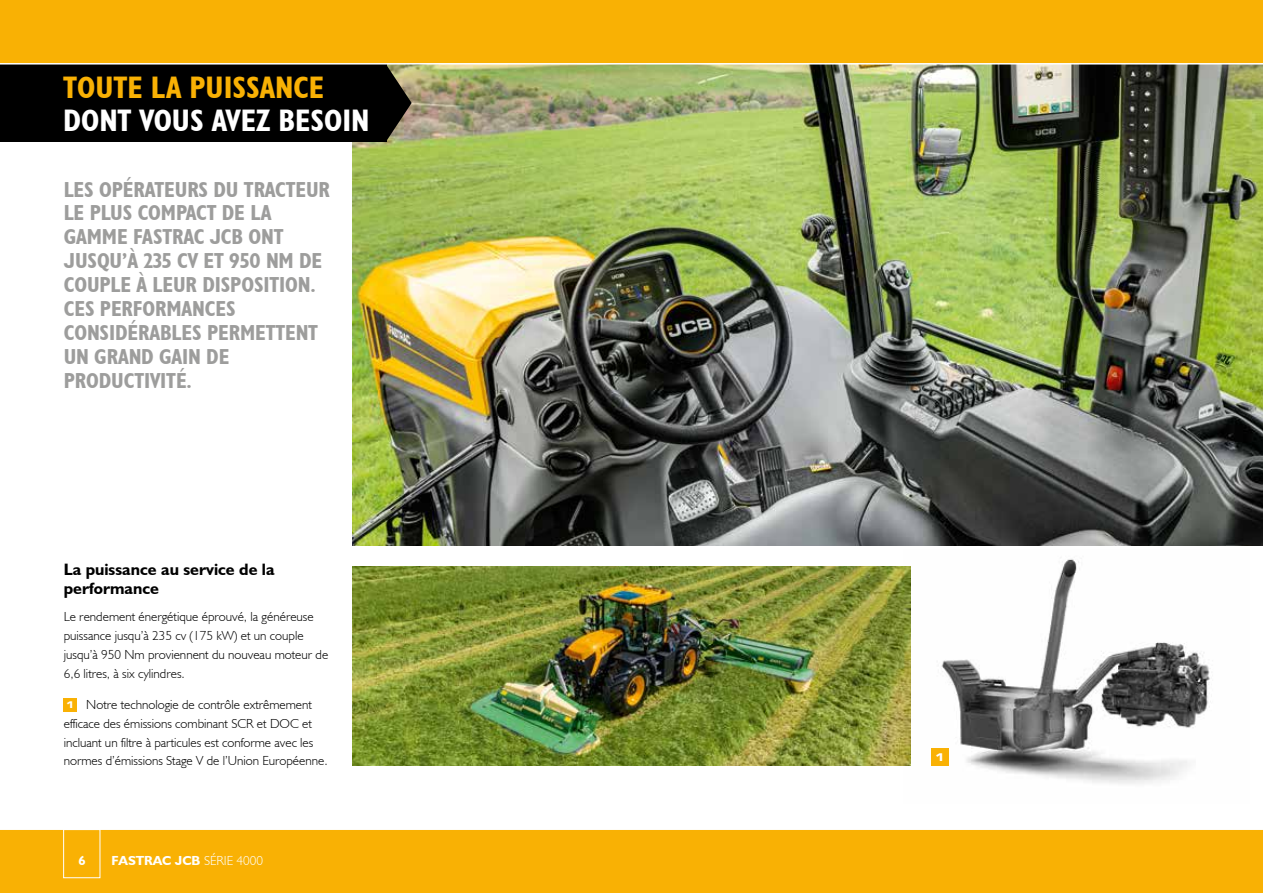
<style>
.page{position:relative;width:1263px;height:893px;background:#fff}
.page>*{position:absolute;margin:0;border:0;box-sizing:border-box;transform-origin:0 0}
.t1{font:700 condensed 31.2px "JCB Euro";color:#fff}
.t2{font:700 condensed 31.2px "JCB Euro";color:#f9b104}
.t3{font:700 condensed 21.75px/24px "JCB Euro";letter-spacing:-.005em;color:#9d9d9c}
.t4{font:700 16.5px/18.8px "JCB Euro";color:#000}
.t5{font:300 13.2px/18.8px "JCB Euro";color:#000}
.t6{font:700 13.2px "JCB Euro";color:#fff}
.t7{font:700 expanded 10.5px "Square 721 BT";color:#fff}
.s1{font-family:"Square 721 BT";font-weight:700;font-stretch:expanded;font-size:9.15px;color:#fff}
.s2{font-weight:300}
</style>
<div class="page">
<img style="left:904px;top:559px;width:306px;height:225px">
<img style="left:353px;top:567px;width:557px;height:198px">
<img style="left:353px;top:65px;width:910px;height:481px">
<svg style="left:386px;top:65px;width:26px;height:76px;background:#585340"></svg>
<div style="left:0;top:52px;width:386px;height:90px;background:#000"></div>
<div style="left:64px;top:698px;width:13px;height:13px;background:#f9b104"></div>
<div style="left:931px;top:748px;width:18px;height:17px;background:#f9b104"></div>
<div style="left:0;top:829px;width:1263px;height:64px;background:#f9b104"></div>
<div style="left:63px;top:829px;width:37px;height:49px;border:1px solid #fff"></div>
<hr style="left:0;top:828px;width:1263px;height:2px;background:#fff">
<div style="left:0;top:0;width:1263px;height:64px;background:#f9b104"></div>
<hr style="left:0;top:63px;width:1263px;height:2px;background:#fff">
<h1 class="t2" style="left:63px;top:68px;width:262px">TOUTE LA PUISSANCE</h1>
<h1 class="t1" style="left:63px;top:101px;width:307px">DONT VOUS AVEZ BESOIN</h1>
<h2 class="t3" style="left:64px;top:177px;width:268px">LES OPÉRATEURS DU TRACTEUR<br>LE PLUS COMPACT DE LA<br>GAMME FASTRAC JCB ONT<br>JUSQU’À 235 CV ET 950 NM DE<br>COUPLE À LEUR DISPOSITION.<br>CES PERFORMANCES<br>CONSIDÉRABLES PERMETTENT<br>UN GRAND GAIN DE<br>PRODUCTIVITÉ.</h2>
<p class="t4" style="left:64px;top:560px;width:212px">La puissance au service de la performance</p>
<p class="t5" style="left:64px;top:607px;width:266px">Le rendement énergétique éprouvé, la généreuse puissance jusqu’à 235 cv (175 kW) et un couple jusqu’à 950 Nm proviennent du nouveau moteur de 6,6 litres, à six cylindres.</p>
<p class="t5" style="left:64px;top:695px;width:265px"><span class="s1">1</span> Notre technologie de contrôle extrêmement efficace des émissions combinant SCR et DOC et incluant un filtre à particules est conforme avec les normes d’émissions Stage V de l’Union Européenne.</p>
<p class="t6" style="left:78px;top:852px;width:9px">6</p>
<p class="t6" style="left:112px;top:852px;width:153px">FASTRAC JCB <span class="s2">SÉRIE 4000</span></p>
<p class="t7" style="left:935px;top:751px;width:12px">1</p>
</div>
